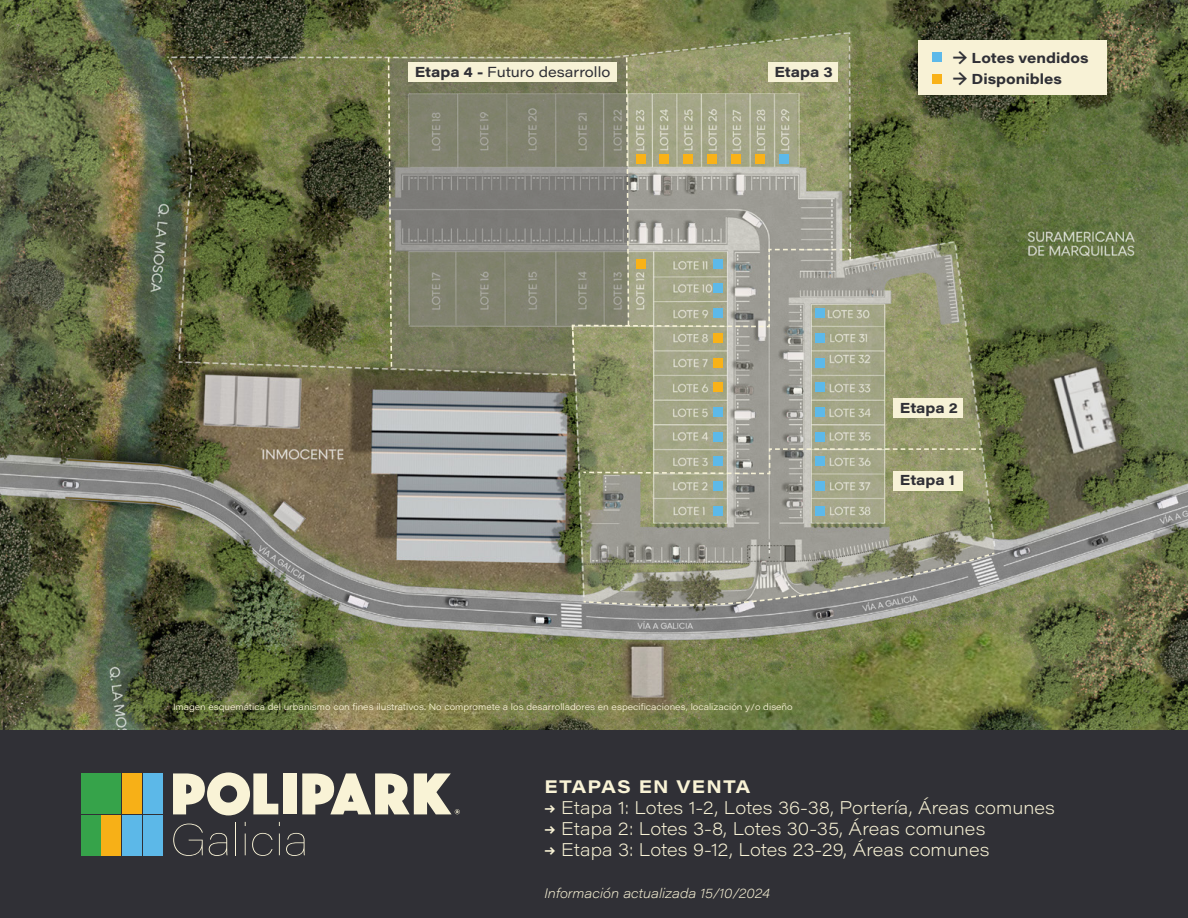
<style>
.page{position:relative;width:1188px;height:918px;background:#fff}
.page>*{position:absolute;margin:0;border:0;box-sizing:border-box;transform-origin:0 0}
.t1{font:200 18px "Acumin Pro Wide";color:#f9f3d6}
.t2{font:700 18px "Acumin Pro Wide";letter-spacing:.075em;color:#f9f3d6}
.t3{font:700 14.25px "Acumin Pro Wide";color:#303036}
.t4{font:14.25px "Acumin Pro Wide";color:#303036}
.t5{font:italic 200 13.5px "Acumin Pro Wide";color:#f9f3d6}
.t6{font:300 9px "Acumin Pro Wide";color:#f8f2d6}
.s1{font-weight:700}
.s2{font-family:"Nitti Grotesk";font-weight:700}
</style>
<div class="page">
<img style="left:0;top:0;width:1188px;height:731px">
<svg style="left:390px;top:34px;width:605px;height:573px;background:#8d9075"></svg>
<svg style="left:582px;top:552px;width:414px;height:54px;background:#939485"></svg>
<div style="left:0;top:731px;width:1188px;height:187px;background:#303036"></div>
<svg style="left:173px;top:824px;width:30px;height:32px"></svg>
<svg style="left:209px;top:833px;width:18px;height:23px"></svg>
<hr style="left:236px;top:822px;width:1px;height:33px;background:#f9f3d6">
<svg style="left:245px;top:834px;width:1px;height:21px"></svg>
<svg style="left:252px;top:833px;width:21px;height:23px"></svg>
<svg style="left:279px;top:834px;width:1px;height:21px"></svg>
<svg style="left:286px;top:833px;width:19px;height:23px"></svg>
<svg style="left:173px;top:772px;width:105px;height:43px"></svg>
<div style="left:283px;top:773px;width:14px;height:41px;background:#f9f3d6"></div>
<svg style="left:302px;top:773px;width:158px;height:41px"></svg>
<div style="left:122px;top:773px;width:20px;height:41px;background:#f7b017"></div>
<div style="left:101px;top:815px;width:20px;height:41px;background:#f7b017"></div>
<div style="left:101px;top:773px;width:20px;height:41px;background:#36a34a"></div>
<div style="left:81px;top:773px;width:19px;height:41px;background:#36a34a"></div>
<div style="left:81px;top:815px;width:19px;height:41px;background:#36a34a"></div>
<div style="left:122px;top:815px;width:20px;height:41px;background:#5cb8e8"></div>
<div style="left:143px;top:815px;width:19px;height:41px;background:#5cb8e8"></div>
<div style="left:143px;top:773px;width:19px;height:41px;background:#5cb8e8"></div>
<div style="left:713px;top:506px;width:10px;height:10px;background:#5db9e9"></div>
<div style="left:713px;top:432px;width:10px;height:9px;background:#5db9e9"></div>
<div style="left:713px;top:481px;width:10px;height:10px;background:#5db9e9"></div>
<div style="left:816px;top:407px;width:9px;height:10px;background:#5db9e9"></div>
<div style="left:816px;top:382px;width:9px;height:10px;background:#5db9e9"></div>
<div style="left:816px;top:432px;width:9px;height:9px;background:#5db9e9"></div>
<div style="left:816px;top:481px;width:9px;height:10px;background:#5db9e9"></div>
<div style="left:816px;top:506px;width:9px;height:10px;background:#5db9e9"></div>
<div style="left:918px;top:40px;width:189px;height:55px;background:#f8f2d6"></div>
<div style="left:932px;top:53px;width:10px;height:9px;background:#5db9e9"></div>
<div style="left:932px;top:74px;width:10px;height:10px;background:#f9b218"></div>
<div style="left:893px;top:471px;width:70px;height:19px;background:#f7f2d6"></div>
<svg style="left:390px;top:57px;width:181px;height:317px;background:#818170"></svg>
<svg style="left:387px;top:56px;width:6px;height:312px;background:#878a64"></svg>
<div style="left:713px;top:407px;width:10px;height:10px;background:#5db9e9"></div>
<div style="left:713px;top:382px;width:10px;height:10px;background:#f9b218"></div>
<div style="left:408px;top:63px;width:209px;height:19px;background:#f7f2d6"></div>
<svg style="left:571px;top:56px;width:281px;height:321px;background:#a2a28b"></svg>
<svg style="left:582px;top:448px;width:401px;height:27px;background:#a3a68a"></svg>
<div style="left:893px;top:399px;width:70px;height:19px;background:#f7f2d6"></div>
<p class="t4" style="left:415px;top:62px;width:197px"><span class="s1">Etapa 4 -</span> Futuro desarrollo</p>
<p class="t3" style="left:774px;top:61px;width:60px">Etapa 3</p>
<p class="t3" style="left:953px;top:47px;width:137px">→ Lotes vendidos</p>
<p class="t3" style="left:953px;top:69px;width:110px">→ Disponibles</p>
<p class="t6" style="left:173px;top:700px;width:621px">Imagen esquemática del urbanismo con fines ilustrativos. No compromete a los desarrolladores en especificaciones, localización y/o diseño</p>
<p class="t3" style="left:900px;top:398px;width:59px">Etapa 2</p>
<p class="t3" style="left:900px;top:470px;width:56px">Etapa 1</p>
<p class="t2" style="left:545px;top:774px;width:207px">ETAPAS EN VENTA</p>
<p class="t1" style="left:545px;top:795px;width:512px"><span class="s2">→</span> Etapa 1: Lotes 1-2, Lotes 36-38, Portería, Áreas comunes</p>
<p class="t1" style="left:545px;top:816px;width:442px"><span class="s2">→</span> Etapa 2: Lotes 3-8, Lotes 30-35, Áreas comunes</p>
<p class="t1" style="left:545px;top:837px;width:446px"><span class="s2">→</span> Etapa 3: Lotes 9-12, Lotes 23-29, Áreas comunes</p>
<p class="t5" style="left:545px;top:883px;width:227px">Información actualizada 15/10/2024</p>
</div>
